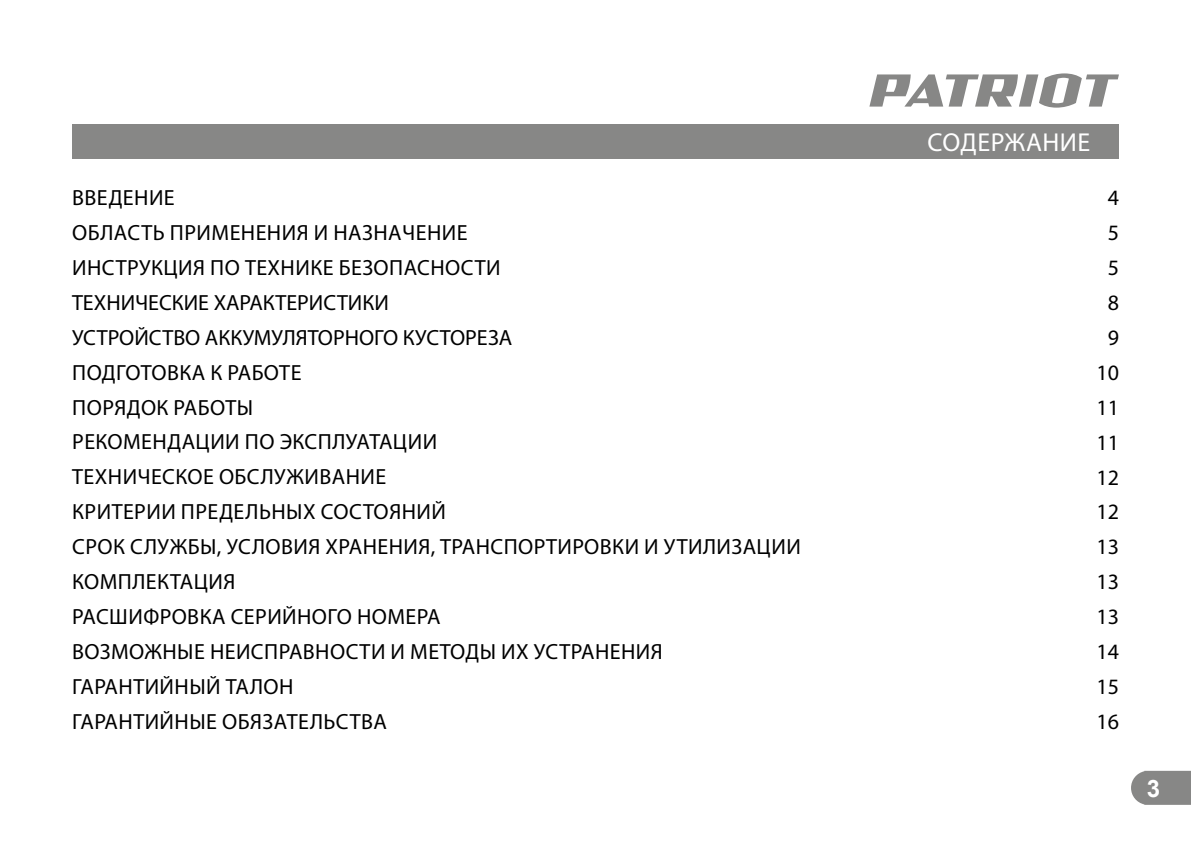
<style>
.page{position:relative;width:1191px;height:842px;background:#fff}
.page>*{position:absolute;margin:0;border:0;box-sizing:border-box;transform-origin:0 0}
.t1{font:26px "Myriad Pro";letter-spacing:.02em;color:#fff}
.t2{font:700 24px "Arial";color:#fff}
.t3{font:22px/35px "Myriad Pro";letter-spacing:.02em;color:#000}
.t4{font:22px/35px "Myriad Pro";color:#000;text-align:center}
</style>
<div class="page">
<svg style="left:1131px;top:771px;width:60px;height:34px;background:#8e8e8d"></svg>
<svg style="left:869px;top:73px;width:250px;height:35px"></svg>
<div style="left:72px;top:124px;width:1047px;height:34px;background:#878786"></div>
<p class="t1" style="left:927px;top:130px;width:164px">СОДЕРЖАНИЕ</p>
<p class="t3" style="left:72px;top:181px;width:730px">ВВЕДЕНИЕ<br>ОБЛАСТЬ ПРИМЕНЕНИЯ И НАЗНАЧЕНИЕ<br>ИНСТРУКЦИЯ ПО ТЕХНИКЕ БЕЗОПАСНОСТИ<br>ТЕХНИЧЕСКИЕ ХАРАКТЕРИСТИКИ<br>УСТРОЙСТВО АККУМУЛЯТОРНОГО КУСТОРЕЗА<br>ПОДГОТОВКА К РАБОТЕ<br>ПОРЯДОК РАБОТЫ<br>РЕКОМЕНДАЦИИ ПО ЭКСПЛУАТАЦИИ<br>ТЕХНИЧЕСКОЕ ОБСЛУЖИВАНИЕ<br>КРИТЕРИИ ПРЕДЕЛЬНЫХ СОСТОЯНИЙ<br>СРОК СЛУЖБЫ, УСЛОВИЯ ХРАНЕНИЯ, ТРАНСПОРТИРОВКИ И УТИЛИЗАЦИИ<br>КОМПЛЕКТАЦИЯ<br>РАСШИФРОВКА СЕРИЙНОГО НОМЕРА<br>ВОЗМОЖНЫЕ НЕИСПРАВНОСТИ И МЕТОДЫ ИХ УСТРАНЕНИЯ<br>ГАРАНТИЙНЫЙ ТАЛОН<br>ГАРАНТИЙНЫЕ ОБЯЗАТЕЛЬСТВА</p>
<p class="t4" style="left:1096px;top:181px;width:24px">4<br>5<br>5<br>8<br>9<br>10<br>11<br>11<br>12<br>12<br>13<br>13<br>13<br>14<br>15<br>16</p>
<p class="t2" style="left:1146px;top:774px;width:15px">3</p>
</div>
